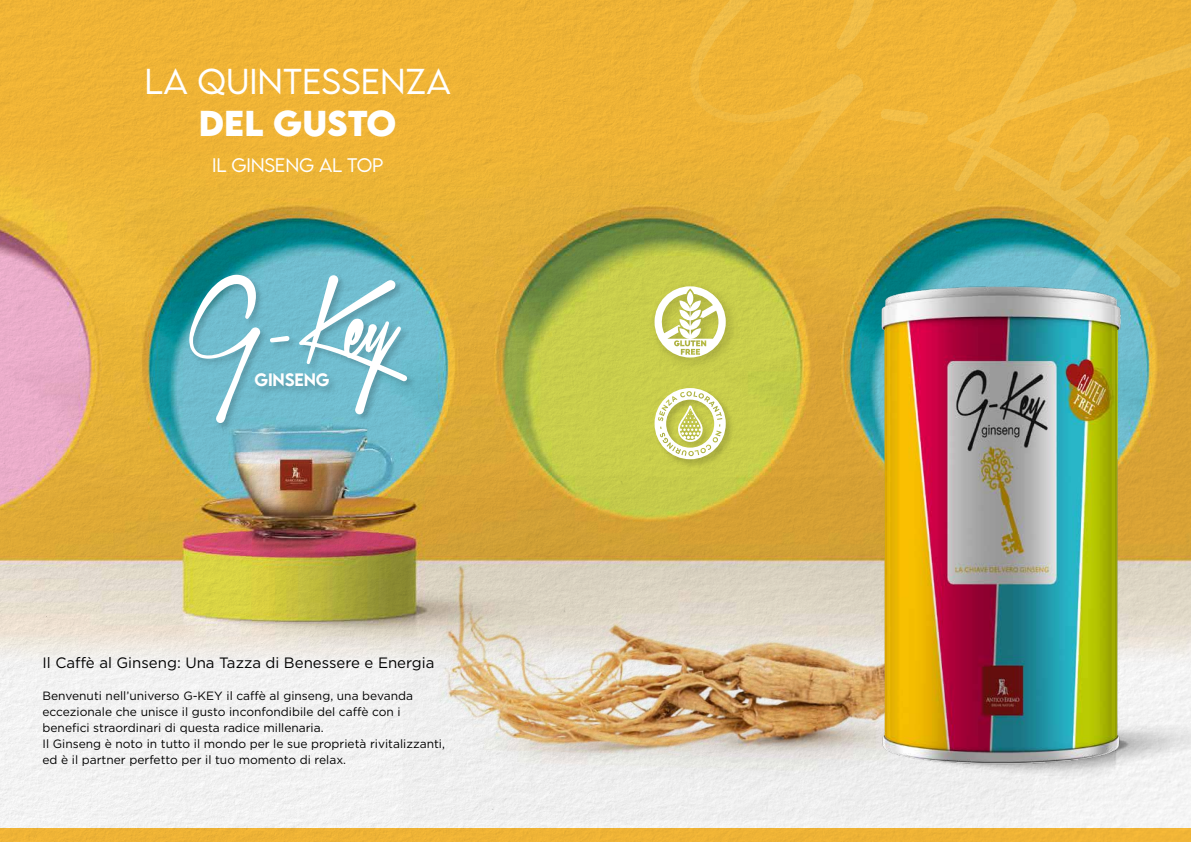
<style>
.page{position:relative;width:1191px;height:842px;background:#fff}
.page>*{position:absolute;margin:0;border:0;box-sizing:border-box;transform-origin:0 0}
.t1{font:300 32px "LEMONMILK";color:#fff}
.t2{font:700 32px "LEMONMILK";color:#fff}
.t3{font:300 17.5px "LEMONMILK";letter-spacing:-.01em;color:#fff}
.t4{font:500 16px "LEMONMILK";letter-spacing:-.01em;color:#fff}
.t5{font:15px "Gotham";color:#000}
.t6{font:12px/16px "Gotham";color:#000}
</style>
<div class="page">
<div style="left:0;top:669px;width:1191px;height:159px;background:#f2f2f2"></div>
<div style="left:0;top:0;width:1191px;height:669px;background:#efb436"></div>
<img style="left:0;top:130px;width:1191px;height:539px">
<div style="left:0;top:828px;width:1191px;height:14px;background:#efb436"></div>
<svg style="left:689px;top:0;width:187px;height:279px"></svg>
<svg style="left:881px;top:109px;width:47px;height:16px"></svg>
<svg style="left:947px;top:0;width:244px;height:339px"></svg>
<div style="left:188px;top:274px;width:228px;height:158px;background:#000;opacity:.2"></div>
<svg style="left:189px;top:275px;width:71px;height:148px"></svg>
<svg style="left:270px;top:336px;width:19px;height:6px"></svg>
<svg style="left:299px;top:275px;width:108px;height:139px"></svg>
<div style="left:648px;top:280px;width:91px;height:91px;background:#000;opacity:.2"></div>
<svg style="left:654px;top:286px;width:72px;height:71px"></svg>
<img style="left:403px;top:477px;width:639px;height:343px">
<img style="left:819px;top:707px;width:372px;height:94px">
<img style="left:875px;top:286px;width:252px;height:477px">
<div style="left:653px;top:387px;width:82px;height:82px;background:#000;opacity:.2"></div>
<svg style="left:654px;top:388px;width:72px;height:71px"></svg>
<h1 class="t1" style="left:145px;top:61px;width:308px">LA QUINTESSENZA</h1>
<h1 class="t2" style="left:199px;top:102px;width:199px">DEL GUSTO</h1>
<h2 class="t3" style="left:212px;top:154px;width:173px">IL GINSENG AL TOP</h2>
<h3 class="t4" style="left:254px;top:370px;width:77px">GINSENG</h3>
<p class="t5" style="left:43px;top:653px;width:393px">Il Caffè al Ginseng: Una Tazza di Benessere e Energia</p>
<p class="t6" style="left:43px;top:687px;width:404px">Benvenuti nell’universo G-KEY il caffè al ginseng, una bevanda eccezionale che unisce il gusto inconfondibile del caffè con i benefici straordinari di questa radice millenaria.<br>Il Ginseng è noto in tutto il mondo per le sue proprietà rivitalizzanti, ed è il partner perfetto per il tuo momento di relax.</p>
</div>
